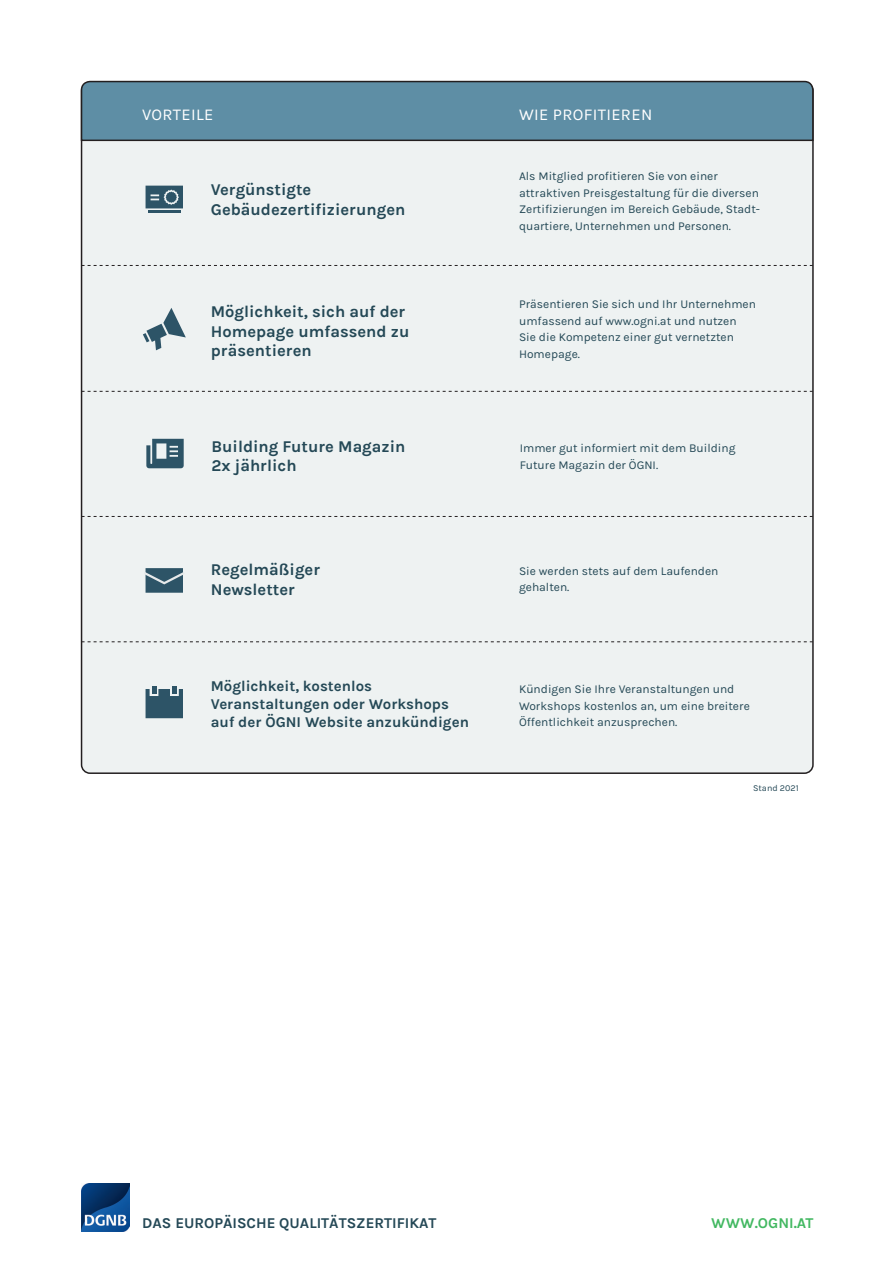
<style>
.page{position:relative;width:893px;height:1263px;background:#fff}
.page>*{position:absolute;margin:0;border:0;box-sizing:border-box;transform-origin:0 0}
.t1{font:700 16.5px/19.8px "Karla";color:#244856}
.t2{font:16.5px "Karmilla";letter-spacing:.02em;color:#fff}
.t3{font:700 15px "Karla";color:#244856}
.t4{font:700 15px "Karla";color:#42b861}
.t5{font:12px/16.5px "Karla";color:#244856}
.t6{font:9px "Karla";color:#244856}
.s1{font-family:"Karmilla"}
</style>
<div class="page">
<img style="left:81px;top:1184px;width:48px;height:48px">
<div style="left:82px;top:82px;width:731px;height:691px;background:#eef2f2;border-radius:9px"></div>
<svg style="left:80px;top:80px;width:734px;height:62px;background:#5f8ba0"></svg>
<svg style="left:82px;top:265px;width:731px;height:1px"></svg>
<svg style="left:82px;top:391px;width:731px;height:1px"></svg>
<svg style="left:82px;top:516px;width:731px;height:1px"></svg>
<svg style="left:82px;top:641px;width:731px;height:1px"></svg>
<svg style="left:146px;top:687px;width:37px;height:31px"></svg>
<svg style="left:146px;top:439px;width:38px;height:29px"></svg>
<svg style="left:145px;top:568px;width:38px;height:25px"></svg>
<svg style="left:146px;top:186px;width:37px;height:22px"></svg>
<hr style="left:148px;top:210px;width:33px;height:3px;background:#2d5467">
<svg style="left:143px;top:308px;width:43px;height:42px"></svg>
<p class="t2" style="left:142px;top:105px;width:73px">VORTEILE</p>
<p class="t2" style="left:519px;top:105px;width:135px">WIE PROFITIEREN</p>
<p class="t1" style="left:211px;top:179px;width:102px">Vergünstigte</p>
<p class="t1" style="left:211px;top:199px;width:196px">Gebäudezertifizierungen</p>
<p class="t5" style="left:519px;top:168px;width:200px">Als Mitglied profitieren Sie von einer</p>
<p class="t5" style="left:519px;top:185px;width:243px;text-align:justify">attraktiven Preisgestaltung für die diversen Zertifizierungen im Bereich Gebäude, Stadt&shy;quartiere, Unternehmen und Personen.</p>
<p class="t1" style="left:211px;top:301px;width:200px">Möglichkeit, sich auf der<br>Homepage umfassend zu</p>
<p class="t1" style="left:211px;top:341px;width:102px">präsentieren</p>
<p class="t5" style="left:519px;top:296px;width:238px">Präsentieren Sie sich und Ihr Unternehmen umfassend auf www.ogni.at und nutzen<br>Sie die Kompetenz einer gut vernetzten<br>Homepage.</p>
<p class="t1" style="left:212px;top:436px;width:195px">Building Future Magazin</p>
<p class="t1" style="left:212px;top:456px;width:87px">2x jährlich</p>
<p class="t5" style="left:520px;top:440px;width:217px">Immer gut informiert mit dem Building</p>
<p class="t5" style="left:520px;top:457px;width:140px">Future Magazin der ÖGNI.</p>
<p class="t1" style="left:211px;top:559px;width:111px">Regelmä<span class="s1">ß</span>iger<br>Newsletter</p>
<p class="t5" style="left:519px;top:563px;width:201px">Sie werden stets auf dem Laufenden gehalten.</p>
<p class="t3" style="left:211px;top:678px;width:163px">Möglichkeit, kostenlos</p>
<p class="t3" style="left:211px;top:696px;width:240px">Veranstaltungen oder Workshops</p>
<p class="t3" style="left:211px;top:714px;width:260px">auf der ÖGNI Website anzukündigen</p>
<p class="t5" style="left:519px;top:681px;width:217px">Kündigen Sie Ihre Veranstaltungen und</p>
<p class="t5" style="left:519px;top:698px;width:232px">Workshops kostenlos an, um eine breitere</p>
<p class="t5" style="left:519px;top:714px;width:160px">Öffentlichkeit anzusprechen.</p>
<p class="t6" style="left:753px;top:783px;width:47px">Stand 2021</p>
<p class="t3" style="left:142px;top:1214px;width:296px">DAS EUROPÄISCHE QUALITÄTSZERTIFIKAT</p>
<p class="t4" style="left:711px;top:1214px;width:104px">WWW.OGNI.AT</p>
</div>
